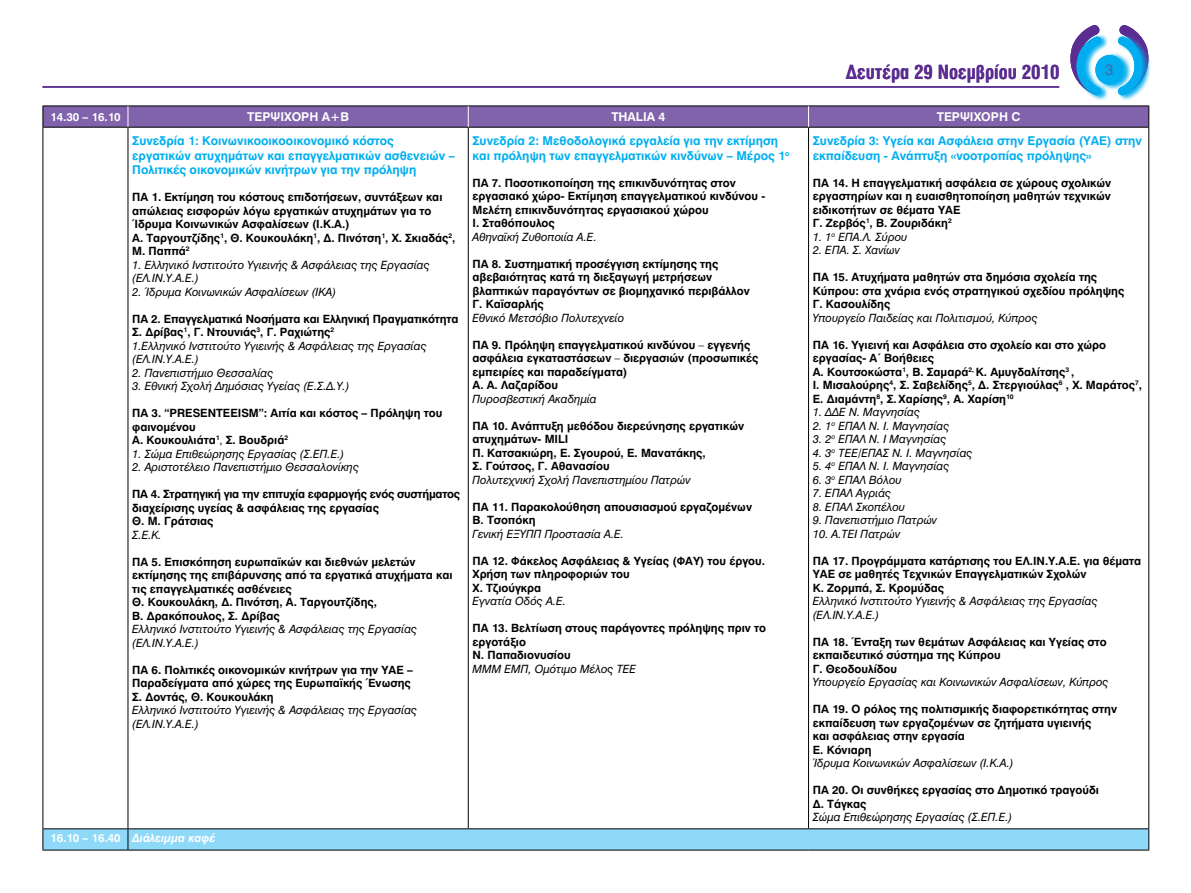
<style>
.page{position:relative;width:1191px;height:893px;background:#fff}
.page>*{position:absolute;margin:0;border:0;box-sizing:border-box;transform-origin:0 0}
.t1{font:700 19.5px "UB Helvetica Condensed";color:#5c2d91}
.t2{font:15px "UB Helvetica";color:#4468b1}
.t3{font:12px/14.4px "UB Helvetica Bold";color:#00aeef}
.t4{font:12px "UB Helvetica Bold";color:#fff}
.t5{font:11.25px/13.5px "UB Helvetica Bold";color:#000}
.t6{font:11.25px/13.5px "UB Helvetica Italic";color:#000}
.t7{font:11.25px/13.5px "UB Helvetica Bold";letter-spacing:-.02em;color:#000}
.t8{font:italic 11.25px "UB Helvetica Bold";color:#fff}
.t9{font:11.25px "UB Helvetica Bold";color:#fff}
.s1{font-family:"UB Helvetica"}
.s2{font-family:"Helvetica";font-weight:700}
.s3{font-style:normal}
</style>
<div class="page">
<hr style="left:43px;top:86px;width:1016px;height:2px;background:#5c2d91">
<hr style="left:43px;top:127px;width:85px;height:1px;background:#000">
<hr style="left:43px;top:128px;width:1px;height:700px;background:#000">
<hr style="left:128px;top:127px;width:340px;height:1px;background:#000">
<hr style="left:128px;top:128px;width:1px;height:700px;background:#000">
<hr style="left:468px;top:127px;width:340px;height:1px;background:#000">
<hr style="left:468px;top:128px;width:1px;height:700px;background:#000">
<hr style="left:808px;top:127px;width:341px;height:1px;background:#000">
<hr style="left:808px;top:128px;width:1px;height:700px;background:#000">
<hr style="left:1148px;top:128px;width:1px;height:700px;background:#000">
<hr style="left:43px;top:828px;width:85px;height:1px;background:#000">
<hr style="left:128px;top:828px;width:340px;height:1px;background:#000">
<hr style="left:468px;top:828px;width:340px;height:1px;background:#000">
<hr style="left:808px;top:828px;width:341px;height:1px;background:#000">
<svg style="left:43px;top:829px;width:1106px;height:21px;background:#88cfee"></svg>
<hr style="left:43px;top:850px;width:85px;height:1px;background:#000">
<hr style="left:128px;top:850px;width:340px;height:1px;background:#000">
<hr style="left:468px;top:850px;width:340px;height:1px;background:#000">
<hr style="left:808px;top:850px;width:341px;height:1px;background:#000">
<svg style="left:43px;top:106px;width:1106px;height:21px;background:#7c5fa5"></svg>
<div style="left:1075px;top:33px;width:76px;height:68px;background:#00aeef;opacity:.75"></div>
<svg style="left:1070px;top:25px;width:31px;height:71px"></svg>
<svg style="left:1117px;top:25px;width:31px;height:71px"></svg>
<div style="left:1095px;top:55px;width:28px;height:30px;background:#00aeef;border-radius:50%"></div>
<h1 class="t1" style="left:845px;top:61px;width:215px">Δευτέρα 29 Νοεμβρίου 2010</h1>
<h2 class="t2" style="left:1105px;top:60px;width:10px">3</h2>
<p class="t9" style="left:50px;top:110px;width:72px">14.30 – 16.10</p>
<p class="t4" style="left:247px;top:110px;width:54px">Τερψιχόρη</p>
<p class="t4" style="left:322px;top:110px;width:29px">Α+Β</p>
<p class="t4" style="left:611px;top:110px;width:56px">THALIA 4</p>
<p class="t4" style="left:936px;top:110px;width:54px">Τερψιχόρη</p>
<p class="t4" style="left:1011px;top:110px;width:11px">C</p>
<p class="t3" style="left:132px;top:134px;width:324px">Συνεδρία 1: Κοινωνικοοικοοικονομικό κόστος εργατικών ατυχημάτων και επαγγελματικών ασθενειών –<br>Πολιτικές οικονομικών κινήτρων για την πρόληψη</p>
<p class="t5" style="left:132px;top:190px;width:325px">ΠΑ 1. Εκτίμηση του κόστους επιδοτήσεων, συντάξεων και απώλειας εισφορών λόγω εργατικών ατυχημάτων για το Ίδρυμα Κοινωνικών Ασφαλίσεων (Ι.Κ.Α.)<br>Α. Ταργουτζίδης<sup>1</sup>, Θ. Κουκουλάκη<sup>1</sup>, Δ. Πινότση<sup>1</sup>, Χ. Σκιαδάς<sup>2</sup>, Μ. Παππά<sup>2</sup></p>
<p class="t6" style="left:132px;top:258px;width:299px">1. Ελληνικό Ινστιτούτο Υγιεινής &amp; Ασφάλειας της Εργασίας (ΕΛ.ΙΝ.Υ.Α.Ε.)</p>
<p class="t6" style="left:132px;top:285px;width:205px">2. Ίδρυμα Κοινωνικών Ασφαλίσεων (ΙΚΑ)</p>
<p class="t5" style="left:132px;top:312px;width:328px">ΠΑ 2. Επαγγελματικά Νοσήματα και Ελληνική Πραγματικότητα<br>Σ. Δρίβας<sup>1</sup>, Γ. Ντουνιάς<sup>3</sup>, Γ. Ραχιώτης<sup>2</sup></p>
<p class="t6" style="left:132px;top:339px;width:296px">1.Ελληνικό Ινστιτούτο Υγιεινής &amp; Ασφάλειας της Εργασίας (ΕΛ.ΙΝ.Υ.Α.Ε.)</p>
<p class="t6" style="left:132px;top:366px;width:143px">2. Πανεπιστήμιο Θεσσαλίας</p>
<p class="t6" style="left:132px;top:379px;width:219px">3. Εθνική Σχολή Δημόσιας Υγείας (Ε.Σ.Δ.Υ.)</p>
<p class="t5" style="left:132px;top:406px;width:312px">ΠΑ 3. “PRESENTEEISM”: Αιτία και κόστος – Πρόληψη του φαινομένου<br>Α. Κουκουλιάτα<sup>1</sup><span class="s1">,</span> Σ. Βουδριά<sup>2</sup></p>
<p class="t6" style="left:132px;top:447px;width:214px">1. Σώμα Επιθεώρησης Εργασίας (Σ.ΕΠ.Ε.)</p>
<p class="t6" style="left:132px;top:460px;width:228px">2. Αριστοτέλειο Πανεπιστήμιο Θεσσαλονίκης</p>
<p class="t7" style="left:132px;top:487px;width:329px">ΠΑ 4. Στρατηγική για την επιτυχία εφαρμογής ενός συστήματος διαχείρισης υγείας &amp; ασφάλειας της εργασίας<br>Θ. Μ. Γράτσιας</p>
<p class="t6" style="left:132px;top:528px;width:31px">Σ.Ε.Κ.</p>
<p class="t5" style="left:132px;top:555px;width:322px">ΠΑ 5. Επισκόπηση ευρωπαϊκών και διεθνών μελετών εκτίμησης της επιβάρυνσης από τα εργατικά ατυχήματα και τις επαγγελματικές ασθένειες<br>Θ. Κουκουλάκη, Δ. Πινότση, Α. Ταργουτζίδης,<br>Β. Δρακόπουλος, Σ. Δρίβας</p>
<p class="t6" style="left:132px;top:622px;width:286px">Ελληνικό Ινστιτούτο Υγιεινής &amp; Ασφάλειας της Εργασίας (ΕΛ.ΙΝ.Υ.Α.Ε.)</p>
<p class="t5" style="left:132px;top:663px;width:282px">ΠΑ 6. Πολιτικές οικονομικών κινήτρων για την ΥΑΕ –<br>Παραδείγματα από χώρες της Ευρωπαϊκής Ένωσης<br>Σ. Δοντάς, Θ. Κουκουλάκη</p>
<p class="t6" style="left:132px;top:703px;width:286px">Ελληνικό Ινστιτούτο Υγιεινής &amp; Ασφάλειας της Εργασίας (ΕΛ.ΙΝ.Υ.Α.Ε.)</p>
<p class="t3" style="left:472px;top:134px;width:318px">Συνεδρία 2: Μεθοδολογικά εργαλεία για την εκτίμηση και πρόληψη των επαγγελματικών κινδύνων – Μέρος 1<sup>o</sup></p>
<p class="t5" style="left:472px;top:176px;width:294px">ΠΑ 7. Ποσοτικοποίηση της επικινδυνότητας στον εργασιακό χώρο- Εκτίμηση επαγγελματικού κινδύνου - Μελέτη επικινδυνότητας εργασιακού χώρου<br>Ι. Σταθόπουλος</p>
<p class="t6" style="left:472px;top:230px;width:126px">Αθηναϊκή Ζυθοποιία Α.Ε.</p>
<p class="t5" style="left:472px;top:257px;width:279px">ΠΑ 8. Συστηματική προσέγγιση εκτίμησης της αβεβαιότητας κατά τη διεξαγωγή μετρήσεων βλαπτικών παραγόντων σε βιομηχανικό περιβάλλον Γ. Καϊσαρλής</p>
<p class="t6" style="left:472px;top:311px;width:153px">Εθνικό Μετσόβιο Πολυτεχνείο</p>
<p class="t5" style="left:472px;top:338px;width:287px">ΠΑ 9. Πρόληψη επαγγελματικού κινδύνου <span class="s1">–</span> εγγενής ασφάλεια εγκαταστάσεων <span class="s1">–</span> διεργασιών (προσωπικές εμπειρίες και παραδείγματα)<br>Α. Α. Λαζαρίδου</p>
<p class="t6" style="left:472px;top:392px;width:126px">Πυροσβεστική Ακαδημία</p>
<p class="t5" style="left:472px;top:419px;width:273px">ΠΑ 10. Ανάπτυξη μεθόδου διερεύνησης εργατικών ατυχημάτων- MILI<br>Π. Κατσακιώρη, Ε. Σγουρού, Ε. Μανατάκης,<br>Σ. Γούτσος, Γ. Αθανασίου</p>
<p class="t6" style="left:472px;top:473px;width:220px">Πολυτεχνική Σχολή Πανεπιστημίου Πατρών</p>
<p class="t5" style="left:472px;top:500px;width:281px">ΠΑ 11. Παρακολούθηση απουσιασμού εργαζομένων<br>Β. Τσοπόκη</p>
<p class="t6" style="left:472px;top:527px;width:153px">Γενική ΕΞΥΠΠ Προστασία Α.Ε.</p>
<p class="t5" style="left:472px;top:554px;width:294px">ΠΑ 12. Φάκελος Ασφάλειας &amp; Υγείας (ΦΑΥ) του έργου.<br>Χρήση των πληροφοριών του<br>Χ. Τζιούγκρα</p>
<p class="t6" style="left:472px;top:594px;width:95px">Εγνατία Οδός Α.Ε.</p>
<p class="t5" style="left:472px;top:621px;width:295px">ΠΑ 13. Βελτίωση στους παράγοντες πρόληψης πριν το εργοτάξιο<br>Ν. Παπαδιονυσίου</p>
<p class="t6" style="left:472px;top:662px;width:165px">ΜΜΜ ΕΜΠ, Ομότιμο Μέλος ΤΕΕ</p>
<p class="t3" style="left:813px;top:134px;width:330px">Συνεδρία 3: Υγεία και Ασφάλεια στην Εργασία (ΥΑΕ) στην εκπαίδευση - Ανάπτυξη «νοοτροπίας πρόληψης»</p>
<p class="t5" style="left:813px;top:176px;width:300px">ΠΑ 14. Η επαγγελματική ασφάλεια σε χώρους σχολικών εργαστηρίων και η ευαισθητοποίηση μαθητών τεχνικών ειδικοτήτων σε θέματα ΥΑΕ<br>Γ. Ζερβός<sup>1</sup>, Β. Ζουριδάκη<sup>2</sup></p>
<p class="t6" style="left:813px;top:230px;width:96px">1. 1<sup>ο</sup> ΕΠΑ.Λ. Σύρου</p>
<p class="t6" style="left:812px;top:243px;width:89px">2. ΕΠΑ. Σ. Χανίων</p>
<p class="t5" style="left:812px;top:270px;width:313px">ΠΑ 15. Ατυχήματα μαθητών στα δημόσια σχολεία της<br>Κύπρου: στα χνάρια ενός στρατηγικού σχεδίου πρόληψης<br>Γ. Κασουλίδης</p>
<p class="t6" style="left:812px;top:311px;width:226px">Υπουργείο Παιδείας και Πολιτισμού, Κύπρος</p>
<p class="t5" style="left:812px;top:338px;width:331px">ΠΑ 16. Υγιεινή και Ασφάλεια στο σχολείο και στο χώρο εργασίας- Α<span class="s2">´</span> Βοήθειες<br>Α. Κουτσοκώστα<sup>1</sup>, Β. Σαμαρά<sup>2,</sup> Κ. Αμυγδαλίτσης<sup>3</sup> ,<br>Ι. Μισαλούρης<sup>4</sup>, Σ. Σαβελίδης<sup>5</sup>, Δ. Στεργιούλας<sup>6</sup> , Χ. Μαράτος<sup>7</sup>, Ε. Διαμάντη<sup>8</sup>, Σ. Xαρίσης<sup>9</sup>, Α. Xαρίση<sup>10</sup></p>
<p class="t6" style="left:813px;top:405px;width:109px">1. ΔΔΕ Ν. Mαγνησίας</p>
<p class="t6" style="left:813px;top:419px;width:138px">2. 1<sup>ο</sup> ΕΠΑΛ N. Ι. Μαγνησίας</p>
<p class="t6" style="left:812px;top:432px;width:135px">3. 2<sup>ο</sup> ΕΠΑΛ Ν. Ι Μαγνησίας</p>
<p class="t6" style="left:812px;top:446px;width:161px">4. 3<sup>ο</sup> ΤΕΕ/ΕΠΑΣ Ν. Ι. Μαγνησίας</p>
<p class="t6" style="left:812px;top:459px;width:138px">5. 4<sup>ο</sup> ΕΠΑΛ Ν. Ι. Μαγνησίας</p>
<p class="t6" style="left:812px;top:473px;width:90px">6. 3<sup>ο</sup> ΕΠΑΛ Βόλου</p>
<p class="t6" style="left:812px;top:486px;width:80px">7. ΕΠΑΛ Αγριάς</p>
<p class="t6" style="left:812px;top:500px;width:94px">8. ΕΠΑΛ Σκοπέλου</p>
<p class="t6" style="left:812px;top:513px;width:126px">9. Πανεπιστήμιο Πατρών</p>
<p class="t6" style="left:812px;top:527px;width:89px">10. Α.ΤΕΙ Πατρών</p>
<p class="t5" style="left:812px;top:554px;width:330px">ΠΑ 17. Προγράμματα κατάρτισης του ΕΛ.ΙΝ.Υ.Α.Ε. για θέματα<br>ΥΑΕ σε μαθητές Τεχνικών Επαγγελματικών Σχολών<br>Κ. Ζορμπά, Σ. Κρομύδας</p>
<p class="t6" style="left:812px;top:594px;width:286px">Ελληνικό Ινστιτούτο Υγιεινής &amp; Ασφάλειας της Εργασίας (ΕΛ.ΙΝ.Υ.Α.Ε.)</p>
<p class="t5" style="left:812px;top:635px;width:295px">ΠΑ 18. Ένταξη των θεμάτων Ασφάλειας και Υγείας στο εκπαιδευτικό σύστημα της Κύπρου<br>Γ. Θεοδουλίδου</p>
<p class="t6" style="left:812px;top:675px;width:297px">Υπουργείο Εργασίας και Κοινωνικών Ασφαλίσεων, Κύπρος</p>
<p class="t5" style="left:812px;top:702px;width:306px">ΠΑ 19. Ο ρόλος της πολιτισμικής διαφορετικότητας στην εκπαίδευση των εργαζομένων σε ζητήματα υγιεινής<br>και ασφάλειας στην εργασία<br>Ε. Κόνιαρη</p>
<p class="t6" style="left:812px;top:756px;width:202px">Ίδρυμα Κοινωνικών Ασφαλίσεων (Ι.Κ.Α.)</p>
<p class="t5" style="left:812px;top:783px;width:288px">ΠΑ 20. Οι συνθήκες εργασίας στο Δημοτικό τραγούδι<br>Δ. Τάγκας</p>
<p class="t6" style="left:812px;top:810px;width:201px">Σώμα Επιθεώρησης Εργασίας (Σ.ΕΠ.Ε.)</p>
<p class="t8" style="left:50px;top:831px;width:167px"><span class="s3">16.10 – 16.40</span> Διάλειμμα καφέ</p>
</div>
